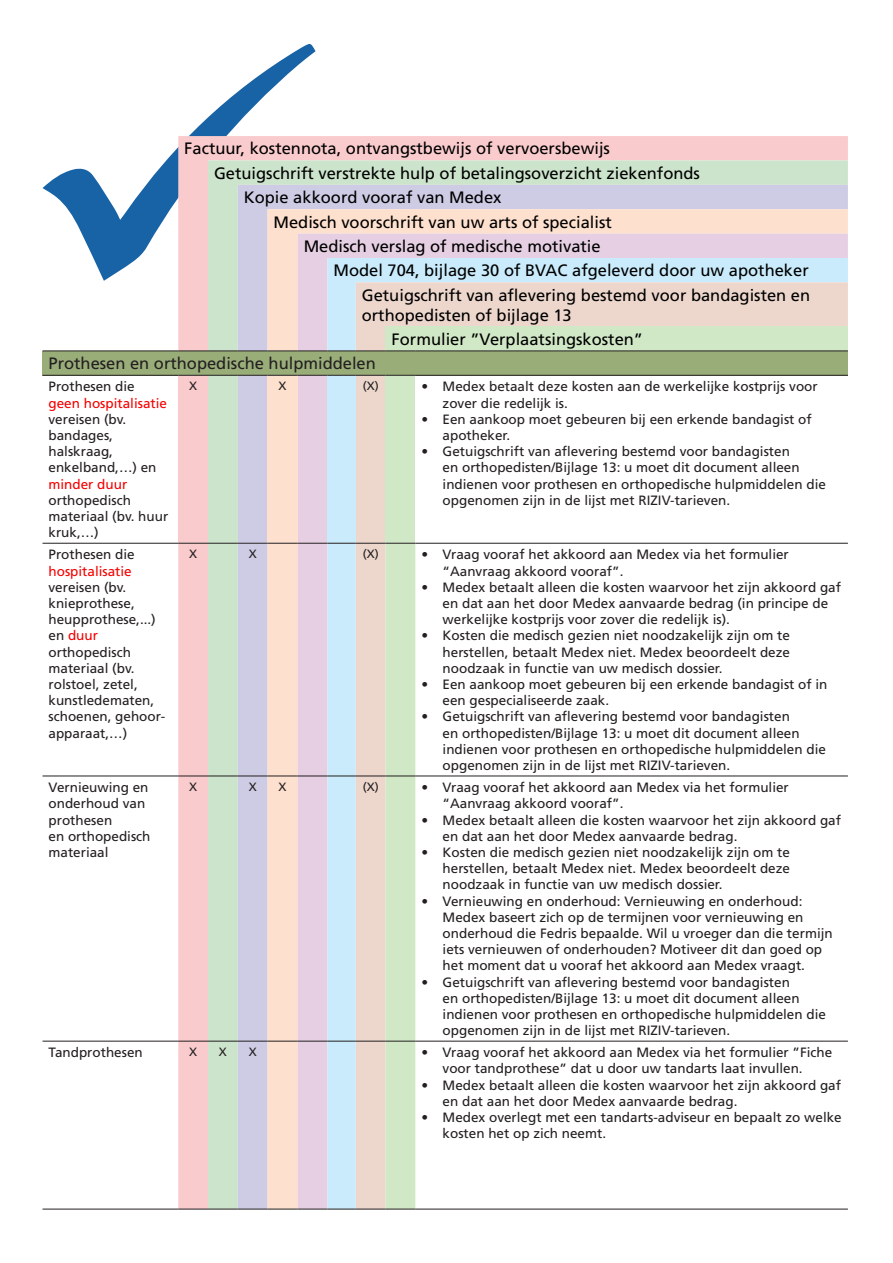
<style>
.page{position:relative;width:893px;height:1263px;background:#fff}
.page>*{position:absolute;margin:0;border:0;box-sizing:border-box;transform-origin:0 0}
.t1{font:16.5px/19.8px "Frutiger LT Std";color:#000}
.texte_tableau{font:16.5px "Frutiger LT Std";color:#231f20}
.texte_tableau-2{font:13.5px/16.2px "Frutiger LT Std";color:#231f20}
.t2{font:12px "Frutiger LT Std";color:#231f20}
.s1{color:#f60000}
</style>
<div class="page">
<svg style="left:43px;top:44px;width:272px;height:237px"></svg>
<div style="left:178px;top:136px;width:670px;height:215px;background:#facbcd"></div>
<div style="left:208px;top:160px;width:640px;height:191px;background:#cce4cc"></div>
<div style="left:238px;top:185px;width:610px;height:166px;background:#cecce5"></div>
<div style="left:268px;top:209px;width:580px;height:142px;background:#fde0cd"></div>
<div style="left:298px;top:234px;width:550px;height:48px;background:#e7cfe3"></div>
<div style="left:327px;top:258px;width:521px;height:24px;background:#caebfb"></div>
<div style="left:43px;top:351px;width:805px;height:24px;background:#99ad79"></div>
<div style="left:178px;top:375px;width:30px;height:168px;background:#facbcd"></div>
<div style="left:208px;top:375px;width:30px;height:168px;background:#cce4cc"></div>
<div style="left:238px;top:375px;width:30px;height:168px;background:#cecce5"></div>
<div style="left:268px;top:375px;width:30px;height:168px;background:#fde0cd"></div>
<div style="left:298px;top:375px;width:29px;height:168px;background:#e7cfe3"></div>
<div style="left:327px;top:375px;width:29px;height:168px;background:#caebfb"></div>
<div style="left:356px;top:375px;width:30px;height:168px;background:#edd7cd"></div>
<div style="left:386px;top:375px;width:29px;height:168px;background:#d1e8c6"></div>
<hr style="left:43px;top:543px;width:135px;height:1px;background:#231f20">
<hr style="left:415px;top:543px;width:433px;height:1px;background:#231f20">
<hr style="left:43px;top:351px;width:135px;height:1px;background:#231f20">
<hr style="left:178px;top:351px;width:30px;height:1px;background:#231f20">
<hr style="left:208px;top:351px;width:30px;height:1px;background:#231f20">
<hr style="left:238px;top:351px;width:30px;height:1px;background:#231f20">
<hr style="left:268px;top:351px;width:30px;height:1px;background:#231f20">
<svg style="left:298px;top:282px;width:550px;height:70px;background:#e0dacc"></svg>
<hr style="left:415px;top:351px;width:433px;height:1px;background:#231f20">
<hr style="left:43px;top:375px;width:135px;height:1px;background:#231f20">
<hr style="left:178px;top:375px;width:30px;height:1px;background:#231f20">
<hr style="left:208px;top:375px;width:30px;height:1px;background:#231f20">
<hr style="left:238px;top:375px;width:30px;height:1px;background:#231f20">
<hr style="left:268px;top:375px;width:30px;height:1px;background:#231f20">
<svg style="left:298px;top:375px;width:58px;height:1px"></svg>
<hr style="left:356px;top:375px;width:30px;height:1px;background:#231f20">
<svg style="left:386px;top:375px;width:29px;height:1px"></svg>
<hr style="left:415px;top:375px;width:433px;height:1px;background:#231f20">
<hr style="left:43px;top:776px;width:135px;height:1px;background:#231f20">
<hr style="left:415px;top:776px;width:433px;height:1px;background:#231f20">
<hr style="left:43px;top:1041px;width:135px;height:1px;background:#231f20">
<hr style="left:415px;top:1041px;width:433px;height:1px;background:#231f20">
<hr style="left:43px;top:1209px;width:135px;height:1px;background:#231f20">
<svg style="left:178px;top:543px;width:237px;height:667px;background:#dfd9d6"></svg>
<hr style="left:415px;top:1209px;width:433px;height:1px;background:#231f20">
<p class="t1" style="left:184px;top:139px;width:427px">Factuur, kostennota, ontvangstbewijs of vervoersbewijs</p>
<p class="t1" style="left:214px;top:163px;width:487px">Getuigschrift verstrekte hulp of betalingsoverzicht ziekenfonds</p>
<p class="t1" style="left:244px;top:188px;width:259px">Kopie akkoord vooraf van Medex</p>
<p class="t1" style="left:274px;top:212px;width:340px">Medisch voorschrift van uw arts of specialist</p>
<p class="t1" style="left:304px;top:236px;width:299px">Medisch verslag of medische motivatie</p>
<p class="t1" style="left:333px;top:261px;width:477px">Model 704, bijlage 30 of BVAC afgeleverd door uw apotheker</p>
<p class="t1" style="left:362px;top:285px;width:450px">Getuigschrift van aflevering bestemd voor bandagisten en orthopedisten of bijlage 13</p>
<p class="t1" style="left:392px;top:329px;width:253px">Formulier ”Verplaatsingskosten”</p>
<p class="texte_tableau" style="left:49px;top:354px;width:329px">Prothesen en orthopedische hulpmiddelen</p>
<p class="texte_tableau-2" style="left:49px;top:379px;width:120px">Prothesen die <span class="s1">geen hospitalisatie </span>vereisen (bv. bandages, halskraag, enkelband,…) en <span class="s1">minder duur</span></p>
<p class="texte_tableau-2" style="left:49px;top:492px;width:84px">orthopedisch</p>
<p class="texte_tableau-2" style="left:49px;top:508px;width:121px">materiaal (bv. huur kruk,…)</p>
<p class="t2" style="left:189px;top:379px;width:10px">X</p>
<p class="t2" style="left:279px;top:379px;width:10px">X</p>
<p class="t2" style="left:363px;top:379px;width:17px">(X)</p>
<p class="texte_tableau-2" style="left:443px;top:379px;width:377px;text-indent:-21px">• Medex betaalt deze kosten aan de werkelijke kostprijs voor zover die redelijk is.</p>
<p class="texte_tableau-2" style="left:443px;top:411px;width:371px;text-indent:-21px">• Een aankoop moet gebeuren bij een erkende bandagist of apotheker.</p>
<p class="texte_tableau-2" style="left:443px;top:443px;width:385px;text-indent:-21px">• Getuigschrift van aflevering bestemd voor bandagisten<br>en orthopedisten/Bijlage 13: u moet dit document alleen indienen voor prothesen en orthopedische hulpmiddelen die opgenomen zijn in de lijst met RIZIV-tarieven.</p>
<p class="texte_tableau-2" style="left:49px;top:547px;width:88px">Prothesen die <span class="s1">hospitalisatie </span>vereisen (bv. knieprothese,</p>
<p class="texte_tableau-2" style="left:49px;top:611px;width:109px">heupprothese,...) en <span class="s1">duur</span></p>
<p class="texte_tableau-2" style="left:49px;top:644px;width:118px">orthopedisch materiaal (bv. rolstoel, zetel, kunstledematen, schoenen, gehoor&shy;apparaat,…)</p>
<p class="texte_tableau-2" style="left:49px;top:779px;width:102px">Vernieuwing en</p>
<p class="texte_tableau-2" style="left:49px;top:795px;width:98px">onderhoud van prothesen</p>
<p class="texte_tableau-2" style="left:49px;top:828px;width:104px">en orthopedisch</p>
<p class="texte_tableau-2" style="left:49px;top:844px;width:62px">materiaal</p>
<p class="t2" style="left:189px;top:547px;width:10px">X</p>
<p class="t2" style="left:249px;top:547px;width:10px">X</p>
<p class="t2" style="left:363px;top:547px;width:17px">(X)</p>
<p class="texte_tableau-2" style="left:443px;top:547px;width:348px;text-indent:-21px">• Vraag vooraf het akkoord aan Medex via het formulier “Aanvraag akkoord vooraf”.</p>
<p class="texte_tableau-2" style="left:443px;top:579px;width:400px;text-indent:-21px">• Medex betaalt alleen die kosten waarvoor het zijn akkoord gaf en dat aan het door Medex aanvaarde bedrag (in principe de werkelijke kostprijs voor zover die redelijk is).</p>
<p class="texte_tableau-2" style="left:443px;top:628px;width:349px;text-align:justify;text-indent:-21px">• Kosten die medisch gezien niet noodzakelijk zijn om te herstellen, betaalt Medex niet. Medex beoordeelt deze noodzaak in functie van uw medisch dossier.</p>
<p class="texte_tableau-2" style="left:443px;top:676px;width:386px;text-indent:-21px">• Een aankoop moet gebeuren bij een erkende bandagist of in een gespecialiseerde zaak.</p>
<p class="texte_tableau-2" style="left:443px;top:709px;width:385px;text-indent:-21px">• Getuigschrift van aflevering bestemd voor bandagisten<br>en orthopedisten/Bijlage 13: u moet dit document alleen indienen voor prothesen en orthopedische hulpmiddelen die opgenomen zijn in de lijst met RIZIV-tarieven.</p>
<p class="t2" style="left:189px;top:780px;width:10px">X</p>
<p class="t2" style="left:249px;top:780px;width:10px">X</p>
<p class="t2" style="left:279px;top:780px;width:10px">X</p>
<p class="t2" style="left:363px;top:780px;width:17px">(X)</p>
<p class="texte_tableau-2" style="left:443px;top:779px;width:348px;text-indent:-21px">• Vraag vooraf het akkoord aan Medex via het formulier “Aanvraag akkoord vooraf”.</p>
<p class="texte_tableau-2" style="left:443px;top:812px;width:400px;text-indent:-21px">• Medex betaalt alleen die kosten waarvoor het zijn akkoord gaf en dat aan het door Medex aanvaarde bedrag.</p>
<p class="texte_tableau-2" style="left:443px;top:844px;width:349px;text-align:justify;text-indent:-21px">• Kosten die medisch gezien niet noodzakelijk zijn om te herstellen, betaalt Medex niet. Medex beoordeelt deze noodzaak in functie van uw medisch dossier.</p>
<p class="texte_tableau-2" style="left:443px;top:893px;width:392px;text-indent:-21px">• Vernieuwing en onderhoud: Vernieuwing en onderhoud:<br>Medex baseert zich op de termijnen voor vernieuwing en onderhoud die Fedris bepaalde. Wil u vroeger dan die termijn iets vernieuwen of onderhouden? Motiveer dit dan goed op het moment dat u vooraf het akkoord aan Medex vraagt.</p>
<p class="texte_tableau-2" style="left:443px;top:974px;width:385px;text-indent:-21px">• Getuigschrift van aflevering bestemd voor bandagisten<br>en orthopedisten/Bijlage 13: u moet dit document alleen indienen voor prothesen en orthopedische hulpmiddelen die opgenomen zijn in de lijst met RIZIV-tarieven.</p>
<p class="texte_tableau-2" style="left:49px;top:1044px;width:96px">Tandprothesen</p>
<p class="t2" style="left:189px;top:1045px;width:10px">X</p>
<p class="t2" style="left:219px;top:1045px;width:10px">X</p>
<p class="t2" style="left:249px;top:1045px;width:10px">X</p>
<p class="texte_tableau-2" style="left:443px;top:1044px;width:391px;text-indent:-21px">• Vraag vooraf het akkoord aan Medex via het formulier ”Fiche voor tandprothese” dat u door uw tandarts laat invullen.</p>
<p class="texte_tableau-2" style="left:443px;top:1077px;width:400px;text-indent:-21px">• Medex betaalt alleen die kosten waarvoor het zijn akkoord gaf en dat aan het door Medex aanvaarde bedrag.</p>
<p class="texte_tableau-2" style="left:443px;top:1109px;width:401px;text-indent:-21px">• Medex overlegt met een tandarts-adviseur en bepaalt zo welke kosten het op zich neemt.</p>
</div>
